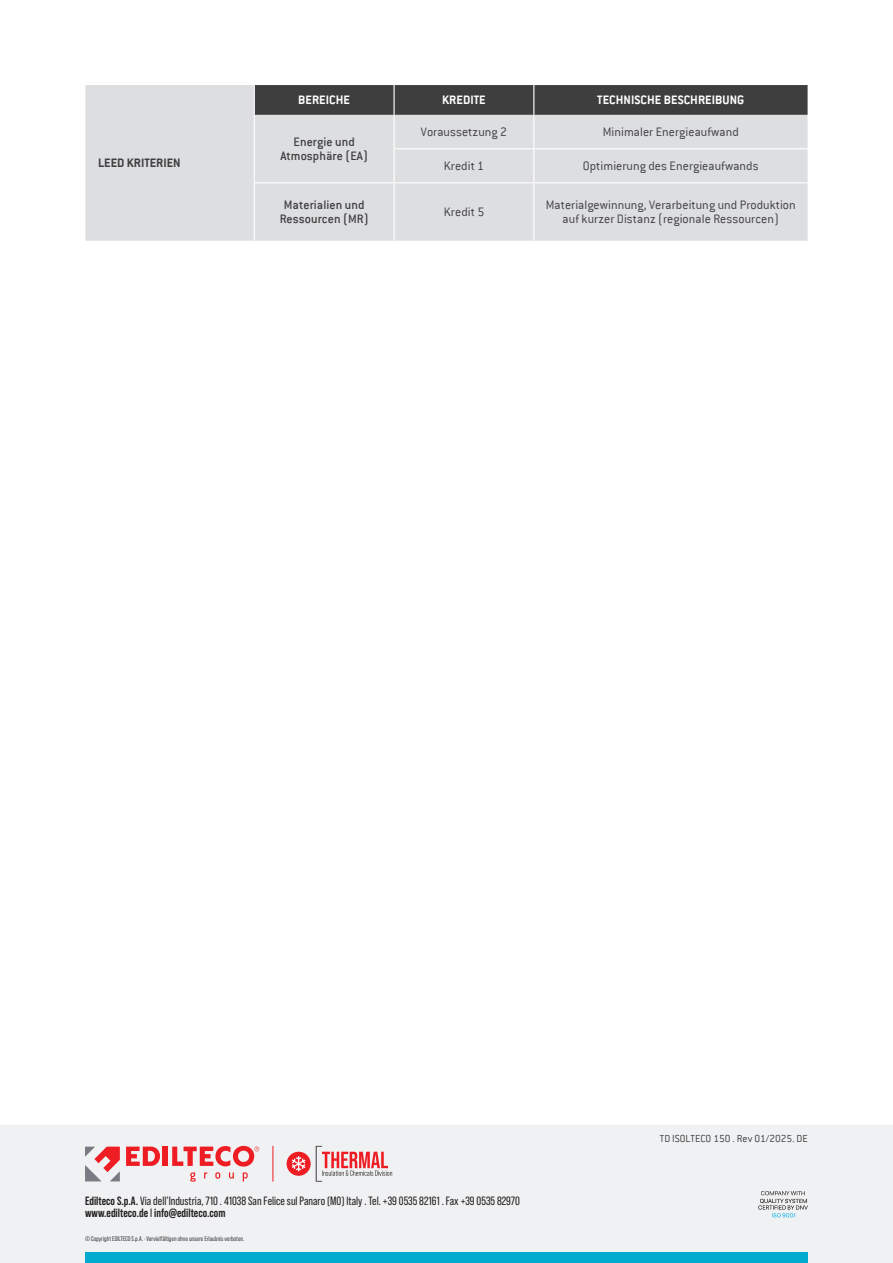
<style>
.page{position:relative;width:893px;height:1263px;background:#fff}
.page>*{position:absolute;margin:0;border:0;box-sizing:border-box;transform-origin:0 0}
.t1{font:300 13.5px/14.2px "Conduit ITC";letter-spacing:.005em;color:#3e3e3f;text-align:center}
.t2{font:500 13.5px/14.2px "Conduit ITC";letter-spacing:.005em;color:#3e3e3f;text-align:center}
.t3{font:700 13.5px "Conduit ITC";letter-spacing:.005em;color:#fff}
.t4{font:700 13.5px "Conduit ITC";color:#3e3e3f}
.t5{font:12px/12.8px "Bebas Neue Pro";color:#231f20}
.t6{font:300 11.25px "Conduit ITC";color:#3e3e3f}
.t7{font:6.75px "Bebas Neue Pro";color:#3e3e3f}
.s1{font-weight:700}
</style>
<div class="page">
<div style="left:0;top:1125px;width:893px;height:138px;background:#f0f1f2"></div>
<svg style="left:85px;top:1146px;width:35px;height:35px"></svg>
<svg style="left:126px;top:1146px;width:34px;height:20px"></svg>
<div style="left:163px;top:1146px;width:5px;height:20px;background:#ee1d23"></div>
<svg style="left:190px;top:1172px;width:58px;height:9px"></svg>
<svg style="left:172px;top:1146px;width:87px;height:20px"></svg>
<hr style="left:273px;top:1146px;width:1px;height:35px;background:#ee1d23">
<svg style="left:316px;top:1146px;width:76px;height:35px"></svg>
<div style="left:287px;top:1152px;width:24px;height:24px;background:#ee1d23;border-radius:50%"></div>
<svg style="left:292px;top:1156px;width:13px;height:15px"></svg>
<div style="left:85px;top:1252px;width:723px;height:11px;background:#00abcd"></div>
<svg style="left:758px;top:1191px;width:50px;height:26px"></svg>
<div style="left:85px;top:85px;width:723px;height:156px;background:#dddee0"></div>
<div style="left:255px;top:85px;width:553px;height:30px;background:#3e3e3f"></div>
<hr style="left:395px;top:148px;width:138px;height:1px;background:#fff">
<hr style="left:534px;top:148px;width:274px;height:1px;background:#fff">
<hr style="left:255px;top:182px;width:138px;height:1px;background:#fff">
<hr style="left:395px;top:182px;width:138px;height:1px;background:#fff">
<hr style="left:534px;top:182px;width:274px;height:1px;background:#fff">
<hr style="left:254px;top:85px;width:1px;height:30px;background:#fff">
<hr style="left:254px;top:115px;width:1px;height:34px;background:#fff">
<hr style="left:254px;top:149px;width:1px;height:34px;background:#fff">
<hr style="left:254px;top:183px;width:1px;height:58px;background:#fff">
<hr style="left:393px;top:85px;width:2px;height:30px;background:#fff">
<hr style="left:533px;top:85px;width:1px;height:30px;background:#fff">
<hr style="left:393px;top:115px;width:2px;height:34px;background:#fff">
<hr style="left:533px;top:115px;width:1px;height:34px;background:#fff">
<hr style="left:393px;top:149px;width:2px;height:34px;background:#fff">
<hr style="left:533px;top:149px;width:1px;height:34px;background:#fff">
<hr style="left:393px;top:183px;width:2px;height:58px;background:#fff">
<hr style="left:533px;top:183px;width:1px;height:58px;background:#fff">
<p class="t4" style="left:98px;top:155px;width:84px">LEED KRITERIEN</p>
<p class="t3" style="left:298px;top:92px;width:53px">BEREICHE</p>
<p class="t3" style="left:442px;top:92px;width:45px">KREDITE</p>
<p class="t3" style="left:597px;top:92px;width:149px">TECHNISCHE BESCHREIBUNG</p>
<p class="t2" style="left:280px;top:135px;width:89px">Energie und<br>Atmosphäre (EA)</p>
<p class="t1" style="left:421px;top:125px;width:88px">Voraussetzung 2</p>
<p class="t1" style="left:603px;top:125px;width:138px">Minimaler Energieaufwand</p>
<p class="t1" style="left:444px;top:159px;width:42px">Kredit 1</p>
<p class="t1" style="left:583px;top:159px;width:177px">Optimierung des Energieaufwands</p>
<p class="t2" style="left:280px;top:197px;width:91px">Materialien und<br>Ressourcen (MR)</p>
<p class="t1" style="left:444px;top:205px;width:42px">Kredit 5</p>
<p class="t1" style="left:546px;top:198px;width:252px">Materialgewinnung, Verarbeitung und Produktion auf kurzer Distanz (regionale Ressourcen)</p>
<p class="t6" style="left:660px;top:1132px;width:150px">TD ISOLTECO 150 . Rev 01/2025. DE</p>
<p class="t5" style="left:85px;top:1194px;width:436px"><span class="s1">Edilteco S.p.A.</span> Via dell’Industria, 710 . 41038 San Felice sul Panaro (MO) Italy . Tel. +39 0535 82161 . Fax +39 0535 82970 <span class="s1">www.edilteco.de</span> I <span class="s1">info@edilteco.com</span></p>
<p class="t7" style="left:85px;top:1235px;width:161px">© Copyright EDILTECO S.p.A. · Vervielfältigen ohne unsere Erlaubnis verboten.</p>
</div>
